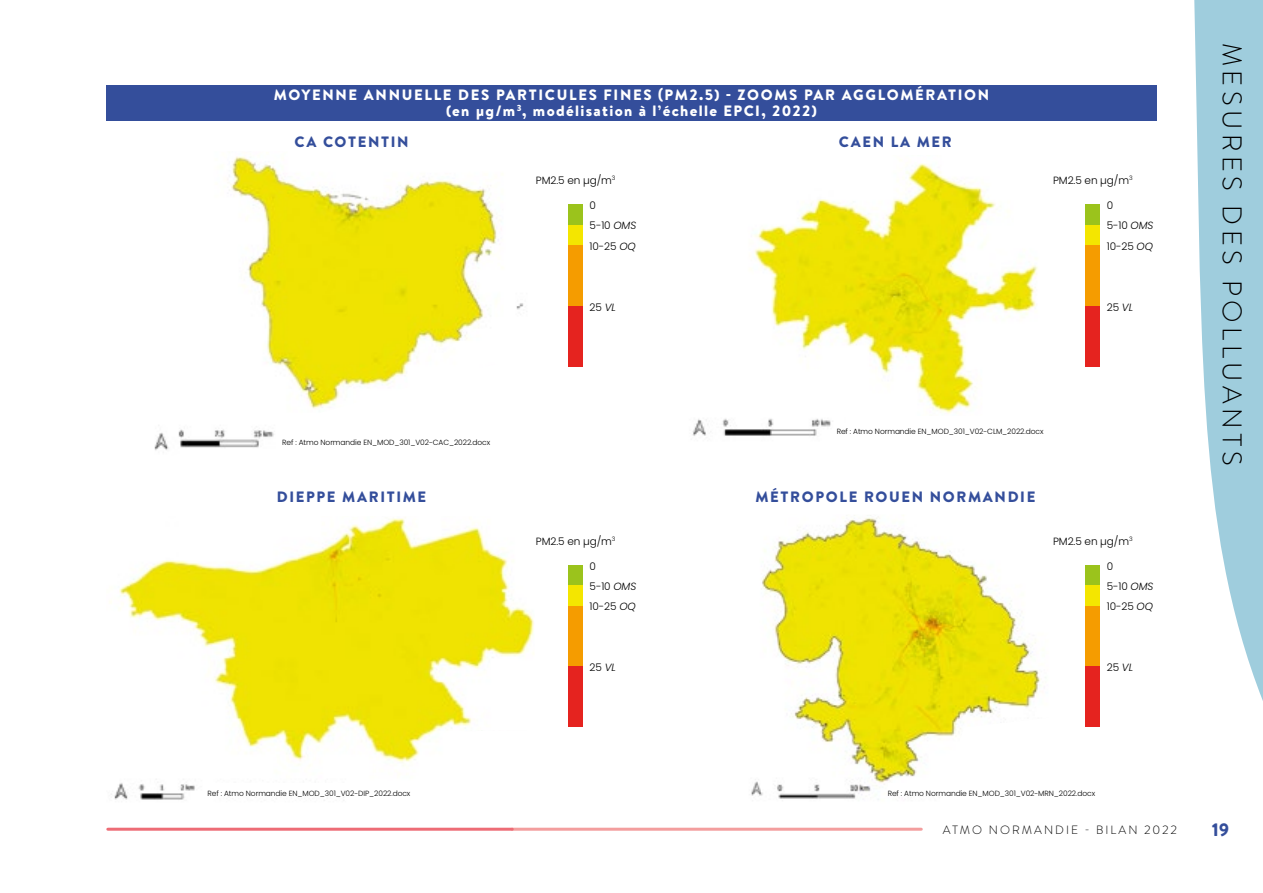
<style>
.page{position:relative;width:1263px;height:893px;background:#fff}
.page>*{position:absolute;margin:0;border:0;box-sizing:border-box;transform-origin:0 0}
.t1{font:300 27px "Brandon Text";letter-spacing:.17em;color:#000}
.t2{font:900 18px "Brandon Text";color:#344e9b}
.t3{font:900 15px/16.5px "Brandon Text";letter-spacing:.105em;color:#fff;text-align:center}
.t4{font:900 15px "Brandon Text";letter-spacing:.11em;color:#344e9b}
.t5{font:300 12px "Brandon Text";letter-spacing:.17em;color:#000}
.t6{font:300 10.5px/20.4px "Poppins";letter-spacing:-.01em;color:#000}
.t7{font:300 7.5px "Poppins";letter-spacing:-.01em;color:#000}
.s1{font-style:italic}
</style>
<div class="page">
<svg style="left:1194px;top:0;width:69px;height:701px;fill:#9fcddd"></svg>
<hr style="left:512px;top:828px;width:409px;height:3px;background:#f39e9e">
<hr style="left:108px;top:828px;width:404px;height:3px;background:#ed6c76">
<img style="left:110px;top:518px;width:424px;height:283px">
<img style="left:751px;top:515px;width:290px;height:285px">
<img style="left:692px;top:163px;width:346px;height:273px">
<div style="left:106px;top:85px;width:1051px;height:36px;background:#344e9b"></div>
<img style="left:154px;top:156px;width:370px;height:295px">
<div style="left:282px;top:437px;width:213px;height:8px;background:#fff"></div>
<div style="left:568px;top:205px;width:15px;height:20px;background:#9bc31c"></div>
<div style="left:568px;top:225px;width:15px;height:20px;background:#f4e600"></div>
<div style="left:568px;top:245px;width:15px;height:61px;background:#f59c00"></div>
<div style="left:568px;top:306px;width:15px;height:60px;background:#e5231f"></div>
<div style="left:1085px;top:205px;width:15px;height:20px;background:#9bc31c"></div>
<div style="left:1085px;top:225px;width:15px;height:20px;background:#f4e600"></div>
<div style="left:1085px;top:245px;width:15px;height:61px;background:#f59c00"></div>
<div style="left:1085px;top:306px;width:15px;height:60px;background:#e5231f"></div>
<div style="left:568px;top:566px;width:15px;height:20px;background:#9bc31c"></div>
<div style="left:568px;top:586px;width:15px;height:20px;background:#f4e600"></div>
<div style="left:568px;top:606px;width:15px;height:61px;background:#f59c00"></div>
<div style="left:568px;top:667px;width:15px;height:60px;background:#e5231f"></div>
<div style="left:1085px;top:566px;width:15px;height:20px;background:#9bc31c"></div>
<div style="left:1085px;top:586px;width:15px;height:20px;background:#f4e600"></div>
<div style="left:1085px;top:606px;width:15px;height:61px;background:#f59c00"></div>
<div style="left:1085px;top:667px;width:15px;height:60px;background:#e5231f"></div>
<div style="left:837px;top:426px;width:212px;height:9px;background:#fff"></div>
<div style="left:888px;top:783px;width:212px;height:13px;background:#fff"></div>
<div style="left:208px;top:783px;width:212px;height:13px;background:#fff"></div>
<h3 class="t3" style="left:274px;top:86px;width:717px">MOYENNE ANNUELLE DES PARTICULES FINES (PM2.5) - ZOOMS PAR AGGLOMÉRATION (en μg/m<sup>3</sup>, modélisation à l’échelle EPCI, 2022)</h3>
<h3 class="t4" style="left:295px;top:131px;width:115px">CA COTENTIN</h3>
<h3 class="t4" style="left:839px;top:131px;width:114px">CAEN LA MER</h3>
<h3 class="t6" style="left:536px;top:170px;width:81px">PM2.5 en µg/m<sup>3</sup></h3>
<h3 class="t6" style="left:1053px;top:170px;width:81px">PM2.5 en µg/m<sup>3</sup></h3>
<h3 class="t6" style="left:590px;top:195px;width:48px">0<br>5-10 <span class="s1">OMS<br></span>10-25 <span class="s1">OQ</span></h3>
<h3 class="t6" style="left:1107px;top:195px;width:48px">0<br>5-10 <span class="s1">OMS<br></span>10-25 <span class="s1">OQ</span></h3>
<h3 class="t6" style="left:590px;top:297px;width:28px">25 <span class="s1">VL</span></h3>
<h3 class="t6" style="left:1107px;top:297px;width:28px">25 <span class="s1">VL</span></h3>
<p class="t7" style="left:282px;top:438px;width:209px">Ref : Atmo Normandie EN_MOD_301_V02-CAC_2022.docx</p>
<p class="t7" style="left:837px;top:427px;width:208px">Ref : Atmo Normandie EN_MOD_301_V02-CLM_2022.docx</p>
<h3 class="t4" style="left:277px;top:486px;width:151px">DIEPPE MARITIME</h3>
<h3 class="t4" style="left:755px;top:486px;width:281px">MÉTROPOLE ROUEN NORMANDIE</h3>
<h3 class="t6" style="left:536px;top:531px;width:81px">PM2.5 en µg/m<sup>3</sup></h3>
<h3 class="t6" style="left:590px;top:556px;width:48px">0<br>5-10 <span class="s1">OMS<br></span>10-25 <span class="s1">OQ</span></h3>
<h3 class="t6" style="left:1053px;top:531px;width:81px">PM2.5 en µg/m<sup>3</sup></h3>
<h3 class="t6" style="left:1107px;top:556px;width:48px">0<br>5-10 <span class="s1">OMS<br></span>10-25 <span class="s1">OQ</span></h3>
<h3 class="t6" style="left:590px;top:658px;width:28px">25 <span class="s1">VL</span></h3>
<h3 class="t6" style="left:1107px;top:658px;width:28px">25 <span class="s1">VL</span></h3>
<p class="t7" style="left:208px;top:789px;width:204px">Ref : Atmo Normandie EN_MOD_301_V02-DIP_2022.docx</p>
<p class="t7" style="left:888px;top:789px;width:209px">Ref : Atmo Normandie EN_MOD_301_V02-MRN_2022.docx</p>
<h1 class="t1" style="left:1250px;top:43px;width:425px;rotate:90deg">MESURES DES POLLUANTS</h1>
<h3 class="t5" style="left:943px;top:821px;width:236px">ATMO NORMANDIE - BILAN 2022</h3>
<h2 class="t2" style="left:1212px;top:816px;width:19px">19</h2>
</div>
